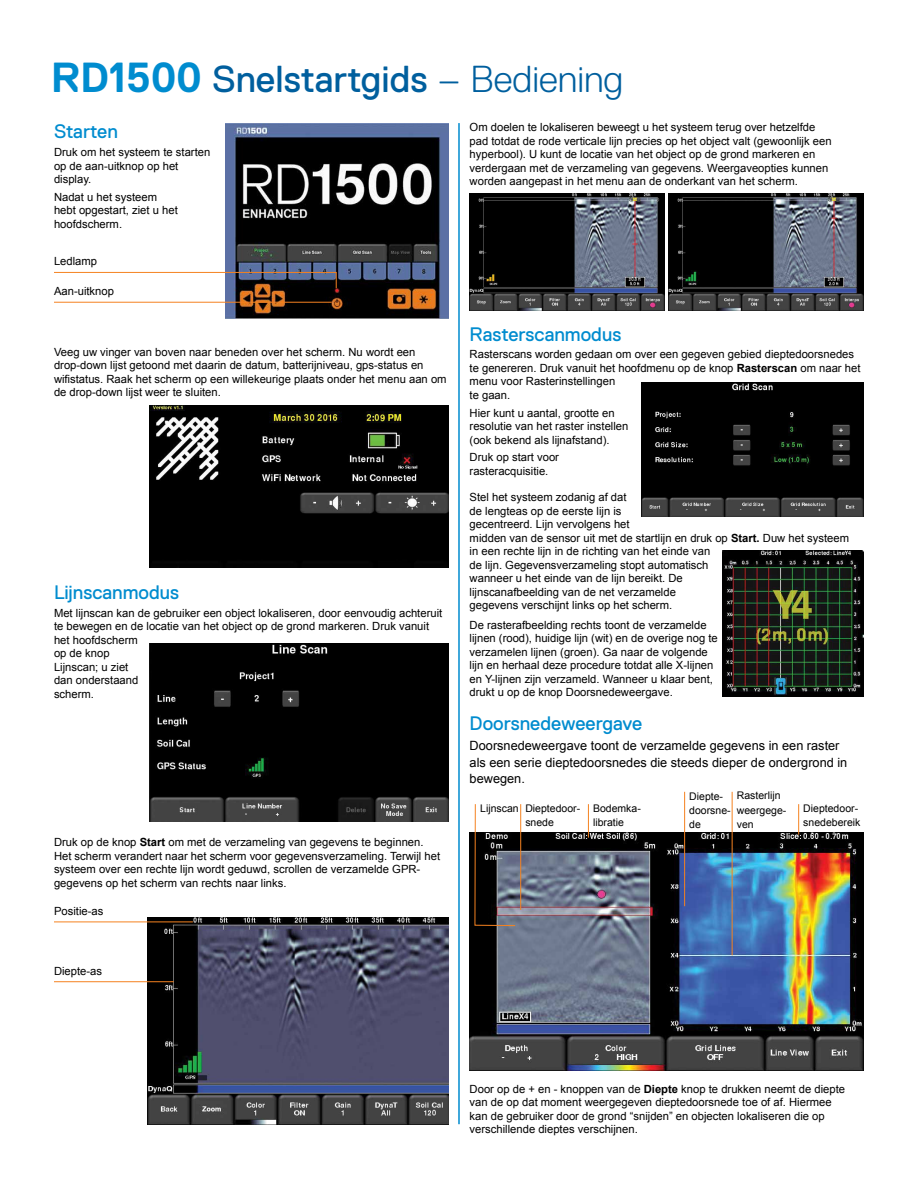
<style>
.page{position:relative;width:918px;height:1188px;background:#fff}
.page>*{position:absolute;margin:0;border:0;box-sizing:border-box;transform-origin:0 0}
.t1{font:37.5px "Replica Std";color:#005f9e}
.t2{font:19.5px "Replica Std";color:#008ccf}
.t3{font:12.75px/16.5px "Arial";color:#000}
.t4{font:11.25px/13.5px "Arial";color:#000}
.t5{font:10.5px/14.2px "Arial";color:#000}
.s1{font-weight:700;font-size:42px;color:#008ccf}
.s2{font-weight:300}
.s3{font-weight:700}
</style>
<div class="page">
<img style="left:225px;top:123px;width:223px;height:195px">
<svg style="left:54px;top:272px;width:283px;height:17px"></svg>
<img style="left:149px;top:406px;width:299px;height:162px">
<img style="left:149px;top:643px;width:299px;height:178px">
<img style="left:148px;top:917px;width:300px;height:207px">
<img style="left:470px;top:193px;width:195px;height:118px">
<img style="left:669px;top:193px;width:195px;height:118px">
<img style="left:642px;top:383px;width:222px;height:133px">
<hr style="left:54px;top:302px;width:278px;height:1px;background:#f58220">
<hr style="left:54px;top:922px;width:139px;height:1px;background:#f58220">
<hr style="left:54px;top:981px;width:120px;height:1px;background:#f58220">
<img style="left:722px;top:550px;width:142px;height:147px">
<img style="left:470px;top:833px;width:394px;height:238px">
<hr style="left:458px;top:123px;width:2px;height:1001px;background:#008ccf">
<svg style="left:474px;top:804px;width:42px;height:122px"></svg>
<hr style="left:520px;top:804px;width:1px;height:106px;background:#f58220">
<hr style="left:684px;top:792px;width:1px;height:114px;background:#f58220">
<hr style="left:798px;top:804px;width:1px;height:31px;background:#f58220">
<hr style="left:732px;top:792px;width:1px;height:163px;background:#f58220">
<hr style="left:588px;top:804px;width:1px;height:34px;background:#f58220">
<h1 class="t1" style="left:51px;top:59px;width:574px"><span class="s1">RD1500</span> Snelstartgids <span class="s2">– Bediening</span></h1>
<h2 class="t2" style="left:54px;top:121px;width:65px">Starten</h2>
<p class="t4" style="left:54px;top:145px;width:158px">Druk om het systeem te starten op de aan-uitknop op het display.</p>
<p class="t4" style="left:54px;top:190px;width:125px">Nadat u het systeem hebt opgestart, ziet u het hoofdscherm.</p>
<p class="t4" style="left:54px;top:254px;width:45px">Ledlamp</p>
<p class="t4" style="left:54px;top:285px;width:62px">Aan-uitknop</p>
<p class="t4" style="left:54px;top:345px;width:394px">Veeg uw vinger van boven naar beneden over het scherm. Nu wordt een drop-down lijst getoond met daarin de datum, batterijniveau, gps-status en wifistatus. Raak het scherm op een willekeurige plaats onder het menu aan om de drop-down lijst weer te sluiten.</p>
<h2 class="t2" style="left:54px;top:582px;width:127px">Lijnscanmodus</h2>
<p class="t4" style="left:54px;top:606px;width:390px">Met lijnscan kan de gebruiker een object lokaliseren, door eenvoudig achteruit te bewegen en de locatie van het object op de grond markeren. Druk vanuit het hoofdscherm<br>op de knop<br>Lijnscan; u ziet<br>dan onderstaand<br>scherm.</p>
<p class="t4" style="left:54px;top:836px;width:388px">Druk op de knop <span class="s3">Start</span> om met de verzameling van gegevens te beginnen.<br>Het scherm verandert naar het scherm voor gegevensverzameling. Terwijl het systeem over een rechte lijn wordt geduwd, scrollen de verzamelde GPR&shy;gegevens op het scherm van rechts naar links.</p>
<p class="t4" style="left:54px;top:904px;width:51px">Positie-as</p>
<p class="t4" style="left:54px;top:964px;width:50px">Diepte-as</p>
<p class="t4" style="left:470px;top:121px;width:364px">Om doelen te lokaliseren beweegt u het systeem terug over hetzelfde pad totdat de rode verticale lijn precies op het object valt (gewoonlijk een hyperbool). U kunt de locatie van het object op de grond markeren en verdergaan met de verzameling van gegevens. Weergaveopties kunnen worden aangepast in het menu aan de onderkant van het scherm.</p>
<h2 class="t2" style="left:470px;top:323px;width:153px">Rasterscanmodus</h2>
<p class="t4" style="left:470px;top:348px;width:392px">Rasterscans worden gedaan om over een gegeven gebied dieptedoorsnedes te genereren. Druk vanuit het hoofdmenu op de knop <span class="s3">Rasterscan</span> om naar het menu voor Rasterinstellingen<br>te gaan.</p>
<p class="t4" style="left:470px;top:406px;width:160px">Hier kunt u aantal, grootte en resolutie van het raster instellen (ook bekend als lijnafstand).</p>
<p class="t4" style="left:470px;top:451px;width:91px">Druk op start voor rasteracquisitie.</p>
<p class="t4" style="left:470px;top:491px;width:381px">Stel het systeem zodanig af dat<br>de lengteas op de eerste lijn is<br>gecentreerd. Lijn vervolgens het<br>midden van de sensor uit met de startlijn en druk op <span class="s3">Start.</span> Duw het systeem in een rechte lijn in de richting van het einde van<br>de lijn. Gegevensverzameling stopt automatisch<br>wanneer u het einde van de lijn bereikt. De<br>lijnscanafbeelding van de net verzamelde<br>gegevens verschijnt links op het scherm.</p>
<p class="t4" style="left:470px;top:618px;width:250px">De rasterafbeelding rechts toont de verzamelde lijnen (rood), huidige lijn (wit) en de overige nog te verzamelen lijnen (groen). Ga naar de volgende lijn en herhaal deze procedure totdat alle X-lijnen en Y-lijnen zijn verzameld. Wanneer u klaar bent, drukt u op de knop Doorsnedeweergave.</p>
<h2 class="t2" style="left:470px;top:712px;width:174px">Doorsnedeweergave</h2>
<p class="t3" style="left:470px;top:738px;width:379px">Doorsnedeweergave toont de verzamelde gegevens in een raster als een serie dieptedoorsnedes die steeds dieper de ondergrond in bewegen.</p>
<p class="t5" style="left:737px;top:789px;width:51px">Rasterlijn weergege&shy;ven</p>
<p class="t5" style="left:525px;top:801px;width:56px;text-indent:-45px">Lijnscan Dieptedoor&shy;snede</p>
<p class="t5" style="left:689px;top:789px;width:43px">Diepte&shy;doorsne&shy;de</p>
<p class="t5" style="left:803px;top:801px;width:59px">Dieptedoor&shy;snedebereik</p>
<p class="t5" style="left:593px;top:801px;width:49px">Bodemka&shy;libratie</p>
<p class="t4" style="left:470px;top:1082px;width:377px">Door op de + en - knoppen van de <span class="s3">Diepte</span> knop te drukken neemt de diepte van de op dat moment weergegeven dieptedoorsnede toe of af. Hiermee kan de gebruiker door de grond “snijden” en objecten lokaliseren die op verschillende dieptes verschijnen.</p>
</div>
